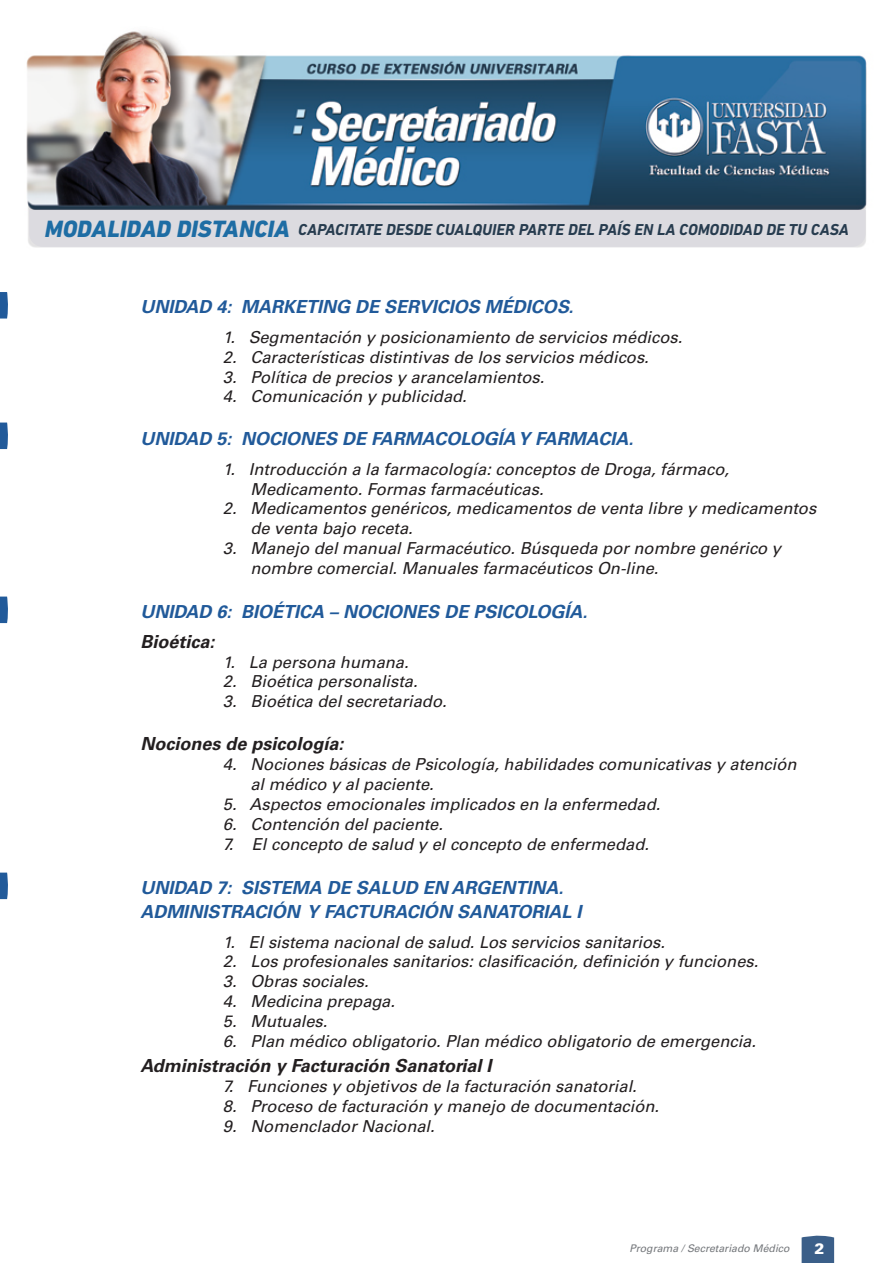
<style>
.page{position:relative;width:893px;height:1263px;background:#fff}
.page>*{position:absolute;margin:0;border:0;box-sizing:border-box;transform-origin:0 0}
.t1{font:italic 700 18px/24px "Univers LT Std";color:#215a9a}
.t2{font:italic 700 18px "Univers LT Std";color:#231f20}
.t3{font:italic 16.5px/19.8px "Univers LT Std";color:#231f20}
.t4{font:italic 700 16.05px "DIN Next LT Pro";color:#273c4f}
.t5{font:900 15px "Univers LT Std";color:#fff}
.t6{font:italic 10.5px "Univers LT Std";color:#74777b}
.s1{font-weight:800;font-size:24px;color:#1e6da4}
</style>
<div class="page">
<svg style="left:0;top:292px;width:8px;height:26px"></svg>
<svg style="left:0;top:596px;width:8px;height:27px"></svg>
<svg style="left:0;top:872px;width:8px;height:27px"></svg>
<svg style="left:801px;top:1235px;width:33px;height:28px"></svg>
<svg style="left:0;top:422px;width:8px;height:27px"></svg>
<img style="left:26px;top:31px;width:841px;height:217px">
<div style="left:29px;top:210px;width:836px;height:37px;background:#dcdbe0"></div>
<p class="t4" style="left:45px;top:220px;width:805px"><span class="s1">MODALIDAD DISTANCIA</span> CAPACITATE DESDE CUALQUIER PARTE DEL PAÍS EN LA COMODIDAD DE TU CASA</p>
<p class="t1" style="left:140px;top:295px;width:435px">UNIDAD 4: MARKETING DE SERVICIOS MÉDICOS.</p>
<p class="t3" style="left:223px;top:328px;width:461px">1. Segmentación y posicionamiento de servicios médicos.</p>
<p class="t3" style="left:223px;top:347px;width:427px">2. Características distintivas de los servicios médicos.</p>
<p class="t3" style="left:223px;top:367px;width:323px">3. Política de precios y arancelamientos.</p>
<p class="t3" style="left:223px;top:387px;width:245px">4. Comunicación y publicidad.</p>
<p class="t1" style="left:140px;top:427px;width:494px">UNIDAD 5: NOCIONES DE FARMACOLOGÍA Y FARMACIA.</p>
<p class="t3" style="left:250px;top:459px;width:480px;text-indent:-28px">1. Introducción a la farmacología: conceptos de Droga, fármaco,<br>Medicamento. Formas farmacéuticas.</p>
<p class="t3" style="left:250px;top:499px;width:567px;text-indent:-28px">2. Medicamentos genéricos, medicamentos de venta libre y medicamentos de venta bajo receta.</p>
<p class="t3" style="left:250px;top:538px;width:532px;text-indent:-28px">3. Manejo del manual Farmacéutico. Búsqueda por nombre genérico y nombre comercial. Manuales farmacéuticos On-line.</p>
<p class="t1" style="left:140px;top:600px;width:449px">UNIDAD 6: BIOÉTICA – NOCIONES DE PSICOLOGÍA.</p>
<p class="t2" style="left:140px;top:631px;width:76px">Bioética:</p>
<p class="t3" style="left:223px;top:652px;width:187px">1. La persona humana.</p>
<p class="t3" style="left:223px;top:672px;width:196px">2. Bioética personalista.</p>
<p class="t3" style="left:223px;top:692px;width:225px">3. Bioética del secretariado.</p>
<p class="t2" style="left:140px;top:734px;width:205px">Nociones de psicología:</p>
<p class="t3" style="left:250px;top:755px;width:547px;text-indent:-28px">4. Nociones básicas de Psicología, habilidades comunicativas y atención al médico y al paciente.</p>
<p class="t3" style="left:223px;top:794px;width:439px">5. Aspectos emocionales implicados en la enfermedad.</p>
<p class="t3" style="left:223px;top:814px;width:222px">6. Contención del paciente.</p>
<p class="t3" style="left:223px;top:834px;width:427px">7. El concepto de salud y el concepto de enfermedad.</p>
<p class="t1" style="left:140px;top:875px;width:442px">UNIDAD 7: SISTEMA DE SALUD EN ARGENTINA.<br>ADMINISTRACIÓN Y FACTURACIÓN SANATORIAL I</p>
<p class="t3" style="left:223px;top:932px;width:443px">1. El sistema nacional de salud. Los servicios sanitarios.</p>
<p class="t3" style="left:223px;top:952px;width:537px">2. Los profesionales sanitarios: clasificación, definición y funciones.</p>
<p class="t3" style="left:223px;top:972px;width:147px">3. Obras sociales.</p>
<p class="t3" style="left:223px;top:991px;width:174px">4. Medicina prepaga.</p>
<p class="t3" style="left:223px;top:1011px;width:106px">5. Mutuales.</p>
<p class="t3" style="left:223px;top:1031px;width:534px">6. Plan médico obligatorio. Plan médico obligatorio de emergencia.</p>
<p class="t2" style="left:140px;top:1055px;width:352px">Administración y Facturación Sanatorial I</p>
<p class="t3" style="left:223px;top:1076px;width:415px">7. Funciones y objetivos de la facturación sanatorial.</p>
<p class="t3" style="left:223px;top:1096px;width:438px">8. Proceso de facturación y manejo de documentación.</p>
<p class="t3" style="left:223px;top:1116px;width:213px">9. Nomenclador Nacional.</p>
<p class="t6" style="left:629px;top:1242px;width:162px">Programa / Secretariado Médico</p>
<p class="t5" style="left:814px;top:1239px;width:12px">2</p>
</div>
